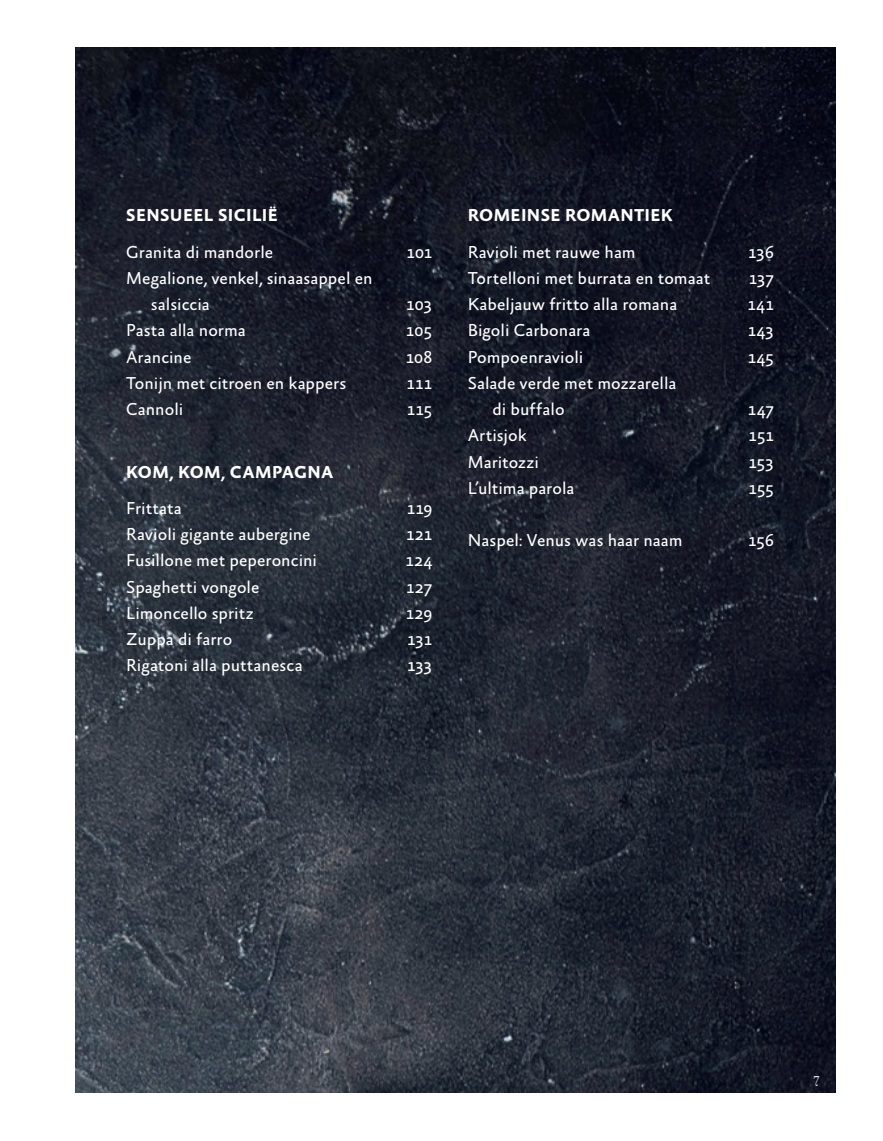
<style>
.page{position:relative;width:883px;height:1141px;background:#fff}
.page>*{position:absolute;margin:0;border:0;box-sizing:border-box;transform-origin:0 0}
.t1{font:17.5px/26.2px "Absara Sans OT";color:#fff}
.t2{font:700 17.5px "Absara Sans OT";letter-spacing:.015em;color:#fff}
.t3{font:14.88px "Filosofia OT";color:#fff}
</style>
<div class="page">
<img style="left:75px;top:48px;width:761px;height:1045px">
<p class="t2" style="left:126px;top:207px;width:153px">SENSUEEL SICILIË</p>
<p class="t1" style="left:126px;top:240px;width:149px">Granita di mandorle</p>
<p class="t1" style="left:406px;top:240px;width:28px">101</p>
<p class="t1" style="left:151px;top:266px;width:223px;text-indent:-25px">Megalione, venkel, sinaasappel en salsiccia</p>
<p class="t1" style="left:406px;top:292px;width:28px">103</p>
<p class="t1" style="left:126px;top:319px;width:121px">Pasta alla norma</p>
<p class="t1" style="left:406px;top:319px;width:28px">105</p>
<p class="t1" style="left:126px;top:345px;width:67px">Arancine</p>
<p class="t1" style="left:405px;top:345px;width:29px">108</p>
<p class="t1" style="left:126px;top:371px;width:222px">Tonijn met citroen en kappers</p>
<p class="t1" style="left:406px;top:371px;width:28px">111</p>
<p class="t1" style="left:126px;top:397px;width:59px">Cannoli</p>
<p class="t1" style="left:406px;top:397px;width:27px">115</p>
<p class="t2" style="left:126px;top:463px;width:209px">KOM, KOM, CAMPAGNA</p>
<p class="t1" style="left:126px;top:496px;width:57px">Frittata</p>
<p class="t1" style="left:406px;top:496px;width:28px">119</p>
<p class="t1" style="left:126px;top:522px;width:186px">Ravioli gigante aubergine</p>
<p class="t1" style="left:406px;top:522px;width:28px">121</p>
<p class="t1" style="left:126px;top:548px;width:192px">Fusillone met peperoncini</p>
<p class="t1" style="left:405px;top:548px;width:29px">124</p>
<p class="t1" style="left:126px;top:575px;width:135px">Spaghetti vongole</p>
<p class="t1" style="left:406px;top:575px;width:28px">127</p>
<p class="t1" style="left:126px;top:601px;width:129px">Limoncello spritz</p>
<p class="t1" style="left:406px;top:601px;width:28px">129</p>
<p class="t1" style="left:126px;top:627px;width:108px">Zuppa di farro</p>
<p class="t1" style="left:407px;top:627px;width:27px">131</p>
<p class="t1" style="left:126px;top:653px;width:178px">Rigatoni alla puttanesca</p>
<p class="t1" style="left:407px;top:653px;width:27px">133</p>
<p class="t2" style="left:468px;top:207px;width:207px">ROMEINSE ROMANTIEK</p>
<p class="t1" style="left:468px;top:240px;width:170px">Ravioli met rauwe ham</p>
<p class="t1" style="left:748px;top:240px;width:28px">136</p>
<p class="t1" style="left:468px;top:266px;width:244px">Tortelloni met burrata en tomaat</p>
<p class="t1" style="left:749px;top:266px;width:27px">137</p>
<p class="t1" style="left:468px;top:292px;width:211px">Kabeljauw fritto alla romana</p>
<p class="t1" style="left:747px;top:292px;width:28px">141</p>
<p class="t1" style="left:468px;top:319px;width:124px">Bigoli Carbonara</p>
<p class="t1" style="left:747px;top:319px;width:28px">143</p>
<p class="t1" style="left:468px;top:345px;width:117px">Pompoenravioli</p>
<p class="t1" style="left:747px;top:345px;width:28px">145</p>
<p class="t1" style="left:493px;top:371px;width:185px;text-indent:-25px">Salade verde met mozzarella di buffalo</p>
<p class="t1" style="left:748px;top:397px;width:28px">147</p>
<p class="t1" style="left:468px;top:424px;width:60px">Artisjok</p>
<p class="t1" style="left:748px;top:424px;width:27px">151</p>
<p class="t1" style="left:468px;top:450px;width:73px">Maritozzi</p>
<p class="t1" style="left:748px;top:450px;width:27px">153</p>
<p class="t1" style="left:468px;top:476px;width:108px">L’ultima parola</p>
<p class="t1" style="left:748px;top:476px;width:27px">155</p>
<p class="t1" style="left:468px;top:529px;width:216px">Naspel: Venus was haar naam</p>
<p class="t1" style="left:748px;top:529px;width:28px">156</p>
<p class="t3" style="left:813px;top:1069px;width:8px">7</p>
</div>
